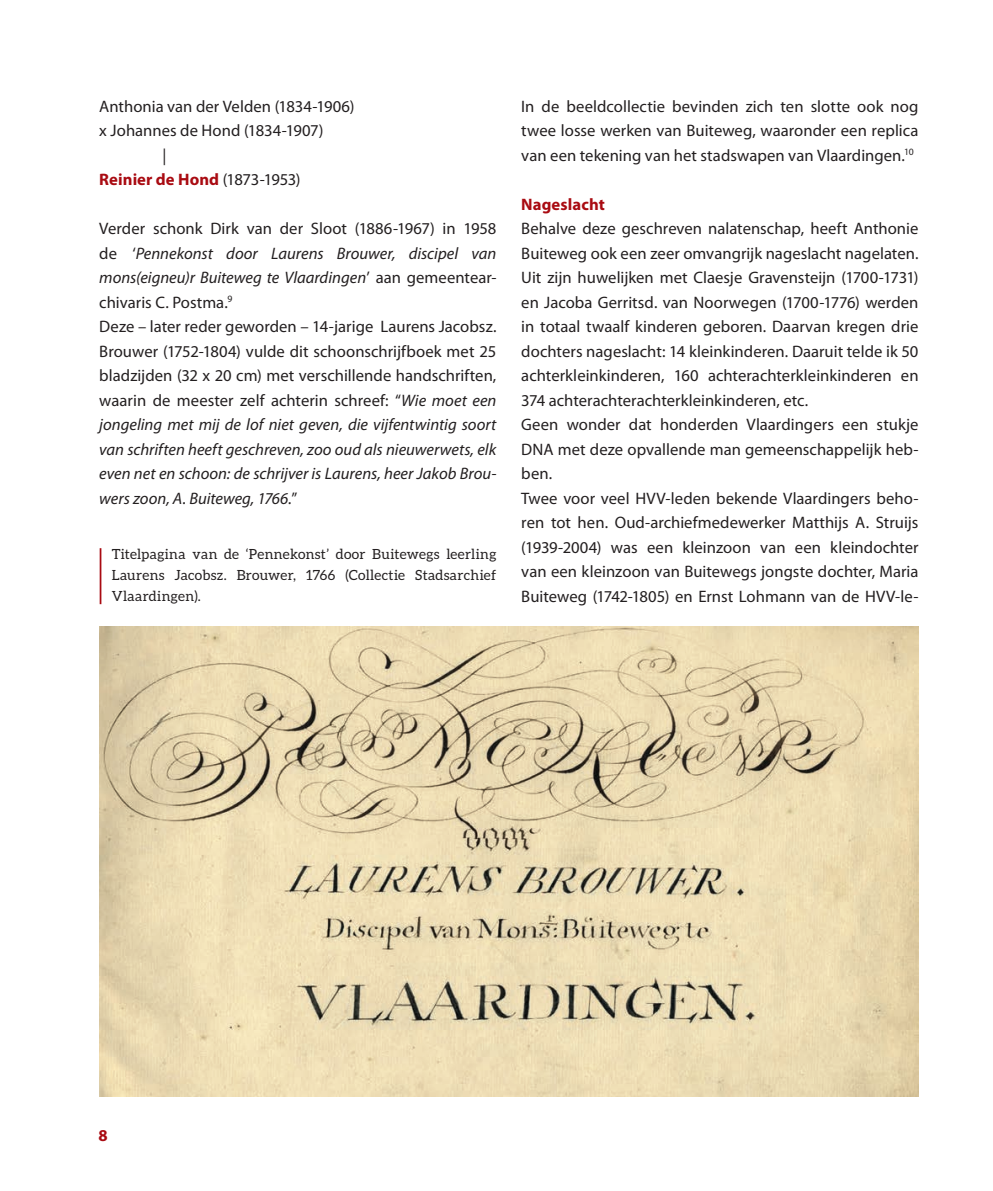
<style>
.page{position:relative;width:993px;height:1191px;background:#fff}
.page>*{position:absolute;margin:0;border:0;box-sizing:border-box;transform-origin:0 0}
.t1{font:16.62px/24.5px "Myriad Pro";letter-spacing:.005em;color:#231f20;text-align:justify}
.t2{font:italic 16.62px/24.5px "Myriad Pro";color:#231f20}
.t3{font:700 16.62px "Myriad Pro";letter-spacing:.005em;color:#a90b12}
.t4{font:14px/21px "Aleo";letter-spacing:.025em;color:#231f20;text-align:justify}
.s1{font-weight:400;color:#231f20}
.s2{font-style:normal}
</style>
<div class="page">
<img style="left:100px;top:626px;width:818px;height:470px">
<hr style="left:100px;top:548px;width:1px;height:56px;background:#a90b12">
<p class="t1" style="left:99px;top:94px;width:257px">Anthonia van der Velden (1834-1906)</p>
<p class="t1" style="left:99px;top:118px;width:226px">x Johannes de Hond (1834-1907)</p>
<p class="t1" style="left:162px;top:143px;width:5px">|</p>
<p class="t3" style="left:99px;top:169px;width:203px">Reinier de Hond <span class="s1">(1873-1953)</span></p>
<p class="t2" style="left:99px;top:216px;width:398px"><span class="s2">Verder schonk Dirk van der Sloot (1886-1967) in 1958 de ‘</span>Pennekonst door Laurens Brouwer, discipel van mons(eigneu)r Buiteweg te Vlaardingen<span class="s2">’ aan gemeentear&shy;chivaris C. Postma.</span><sup>9<br></sup><span class="s2">Deze – later reder geworden – 14-jarige Laurens Jacobsz.<br>Brouwer (1752-1804) vulde dit schoonschrijfboek met 25 bladzijden (32 x 20 cm) met verschillende handschriften, waarin de meester zelf achterin schreef: “</span>Wie moet een jongeling met mij de lof niet geven, die vijfentwintig soort van schriften heeft geschreven, zoo oud als nieuwerwets, elk even net en schoon: de schrijver is Laurens, heer Jakob Brou&shy;wers zoon, A. Buiteweg, 1766.<span class="s2">”</span></p>
<p class="t4" style="left:112px;top:544px;width:386px">Titelpagina van de ‘Pennekonst’ door Buitewegs leerling Laurens Jacobsz. Brouwer, 1766 (Collectie Stadsarchief Vlaardingen).</p>
<p class="t1" style="left:521px;top:94px;width:398px">In de beeldcollectie bevinden zich ten slotte ook nog twee losse werken van Buiteweg, waaronder een replica van een tekening van het stadswapen van Vlaardingen.<sup>10</sup></p>
<p class="t3" style="left:521px;top:193px;width:85px">Nageslacht</p>
<p class="t1" style="left:521px;top:216px;width:398px;text-align:left">Behalve deze geschreven nalatenschap, heeft Anthonie Buiteweg ook een zeer omvangrijk nageslacht nagelaten.<br>Uit zijn huwelijken met Claesje Gravensteijn (1700-1731) en Jacoba Gerritsd. van Noorwegen (1700-1776) werden in totaal twaalf kinderen geboren. Daarvan kregen drie dochters nageslacht: 14 kleinkinderen. Daaruit telde ik 50 achterkleinkinderen, 160 achterachterkleinkinderen en 374 achterachterachterkleinkinderen, etc.<br>Geen wonder dat honderden Vlaardingers een stukje DNA met deze opvallende man gemeenschappelijk heb&shy;ben.<br>Twee voor veel HVV-leden bekende Vlaardingers beho&shy;ren tot hen. Oud-archiefmedewerker Matthijs A. Struijs (1939-2004) was een kleinzoon van een kleindochter van een kleinzoon van Buitewegs jongste dochter, Maria Buiteweg (1742-1805) en Ernst Lohmann van de HVV-le-</p>
<p class="t3" style="left:98px;top:1124px;width:11px">8</p>
</div>
